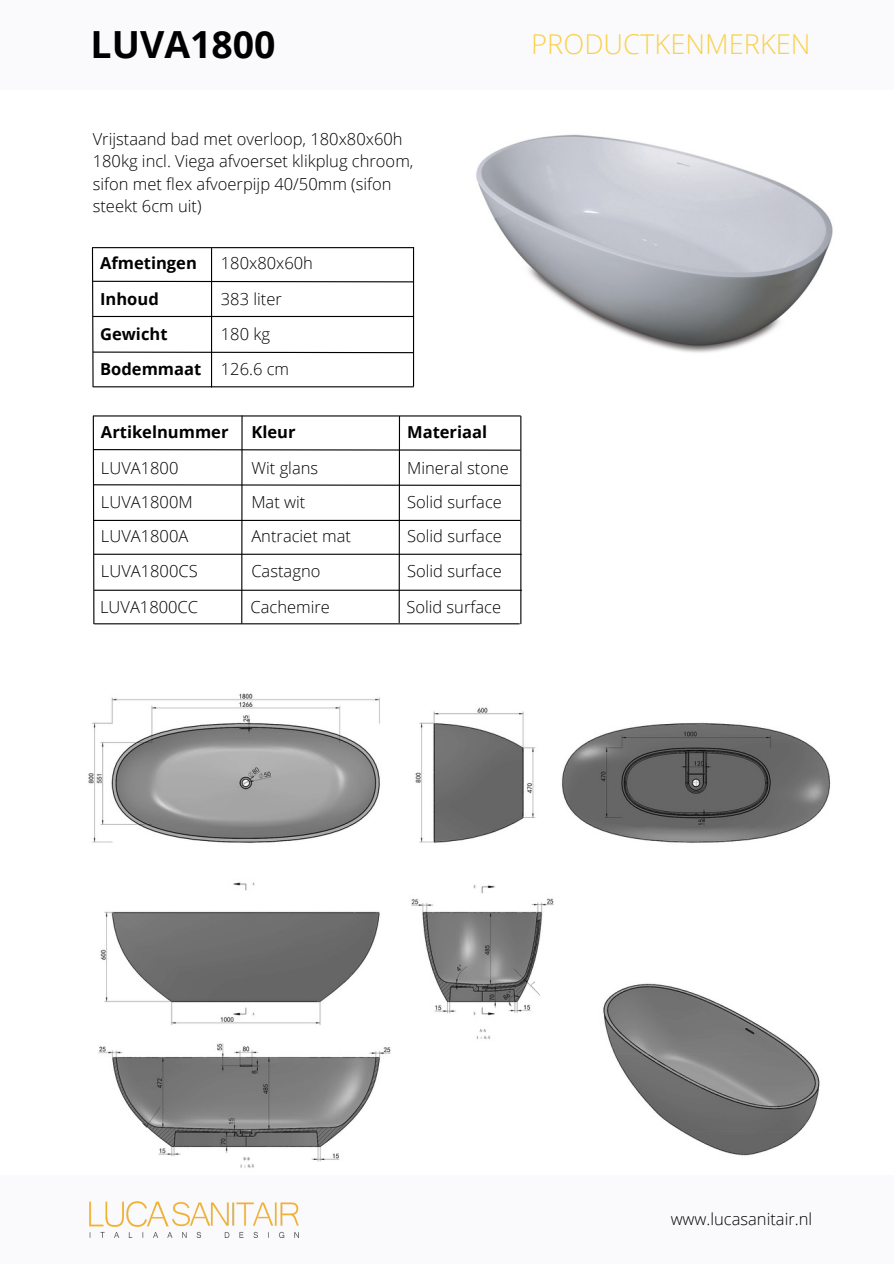
<style>
.page{position:relative;width:894px;height:1264px;background:#fff}
.page>*{position:absolute;margin:0;border:0;box-sizing:border-box;transform-origin:0 0}
.t1{font:700 37.35px "Open Sans";color:#000}
.t2{font:300 27.3px "Open Sans";color:#f9d14c}
.t3{font:300 16.5px/22.5px "Open Sans";color:#000}
.t4{font:700 16.5px "Open Sans";color:#000}
</style>
<div class="page">
<img style="left:88px;top:693px;width:743px;height:475px">
<div style="left:0;top:1175px;width:893px;height:88px;background:#fafafc"></div>
<div style="left:0;top:0;width:893px;height:89px;background:#fafafc"></div>
<img style="left:476px;top:134px;width:357px;height:219px">
<img style="left:90px;top:1201px;width:208px;height:36px">
<svg style="left:91px;top:247px;width:323px;height:141px"></svg>
<hr style="left:93px;top:386px;width:320px;height:1px;background:#000">
<svg style="left:92px;top:415px;width:429px;height:210px"></svg>
<hr style="left:520px;top:416px;width:1px;height:207px;background:#000">
<hr style="left:94px;top:553px;width:427px;height:2px;background:#000">
<hr style="left:94px;top:589px;width:427px;height:2px;background:#000">
<hr style="left:94px;top:623px;width:425px;height:1px;background:#000">
<svg style="left:531px;top:977px;width:19px;height:20px"></svg>
<svg style="left:126px;top:1120px;width:25px;height:25px"></svg>
<p class="t1" style="left:91px;top:18px;width:186px">LUVA1800</p>
<p class="t2" style="left:531px;top:25px;width:281px">PRODUCTKENMERKEN</p>
<p class="t3" style="left:93px;top:127px;width:322px">Vrijstaand bad met overloop, 180x80x60h 180kg incl. Viega afvoerset klikplug chroom, sifon met flex afvoerpijp 40/50mm (sifon steekt 6cm uit)</p>
<p class="t4" style="left:100px;top:252px;width:98px">Afmetingen</p>
<p class="t4" style="left:100px;top:288px;width:60px">Inhoud</p>
<p class="t4" style="left:100px;top:322px;width:69px">Gewicht</p>
<p class="t3" style="left:221px;top:252px;width:94px">180x80x60h</p>
<p class="t3" style="left:221px;top:288px;width:63px">383 liter</p>
<p class="t3" style="left:221px;top:322px;width:51px">180 kg</p>
<p class="t4" style="left:100px;top:357px;width:103px">Bodemmaat</p>
<p class="t3" style="left:221px;top:357px;width:70px">126.6 cm</p>
<p class="t4" style="left:101px;top:420px;width:129px">Artikelnummer</p>
<p class="t3" style="left:101px;top:456px;width:79px">LUVA1800</p>
<p class="t3" style="left:101px;top:490px;width:93px">LUVA1800M</p>
<p class="t4" style="left:251px;top:420px;width:46px">Kleur</p>
<p class="t3" style="left:251px;top:456px;width:68px">Wit glans</p>
<p class="t3" style="left:251px;top:490px;width:55px">Mat wit</p>
<p class="t4" style="left:407px;top:420px;width:81px">Materiaal</p>
<p class="t3" style="left:407px;top:456px;width:103px">Mineral stone</p>
<p class="t3" style="left:407px;top:490px;width:96px">Solid surface</p>
<p class="t3" style="left:101px;top:524px;width:89px">LUVA1800A</p>
<p class="t3" style="left:251px;top:524px;width:101px">Antraciet mat</p>
<p class="t3" style="left:407px;top:524px;width:96px">Solid surface</p>
<p class="t3" style="left:101px;top:559px;width:98px">LUVA1800CS</p>
<p class="t3" style="left:251px;top:559px;width:70px">Castagno</p>
<p class="t3" style="left:407px;top:559px;width:96px">Solid surface</p>
<p class="t3" style="left:100px;top:595px;width:99px">LUVA1800CC</p>
<p class="t3" style="left:250px;top:595px;width:81px">Cachemire</p>
<p class="t3" style="left:406px;top:595px;width:96px">Solid surface</p>
<p class="t3" style="left:670px;top:1207px;width:143px">www.lucasanitair.nl</p>
</div>
